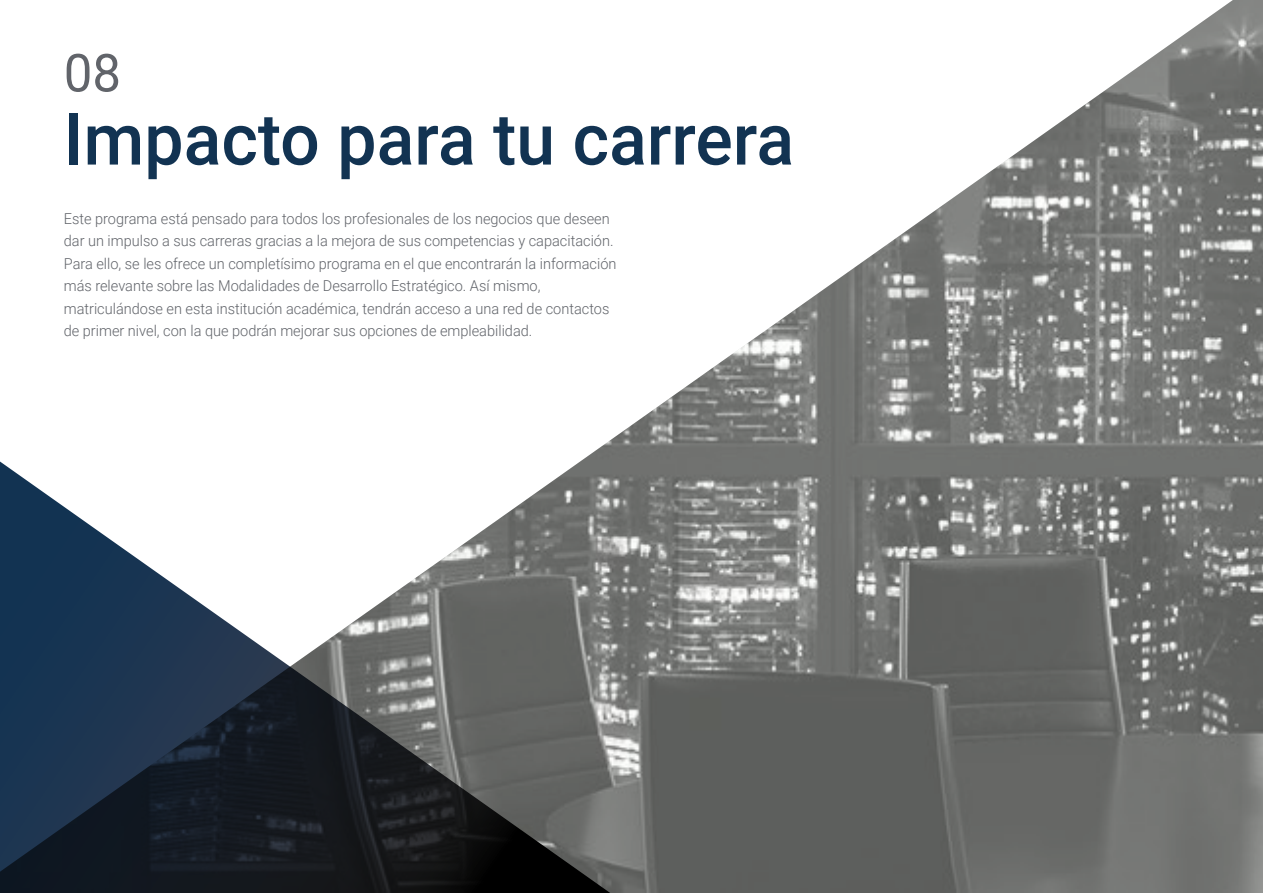
<style>
.page{position:relative;width:1263px;height:893px;background:#fff}
.page>*{position:absolute;margin:0;border:0;box-sizing:border-box;transform-origin:0 0}
.t1{font:500 72px "Roboto";color:#123352}
.t2{font:52.5px "Roboto";color:#61646a}
.t3{font:300 15px/22.5px "Roboto";color:#61646a}
</style>
<div class="page">
<img style="left:602px;top:0;width:661px;height:893px">
<svg style="left:0;top:446px;width:640px;height:447px"></svg>
<h2 class="t2" style="left:64px;top:36px;width:59px">08</h2>
<h1 class="t1" style="left:64px;top:89px;width:732px">Impacto para tu carrera</h1>
<p class="t3" style="left:64px;top:207px;width:554px">Este programa está pensado para todos los profesionales de los negocios que deseen dar un impulso a sus carreras gracias a la mejora de sus competencias y capacitación.<br>Para ello, se les ofrece un completísimo programa en el que encontrarán la información más relevante sobre las Modalidades de Desarrollo Estratégico. Así mismo, matriculándose en esta institución académica, tendrán acceso a una red de contactos de primer nivel, con la que podrán mejorar sus opciones de empleabilidad.</p>
</div>
